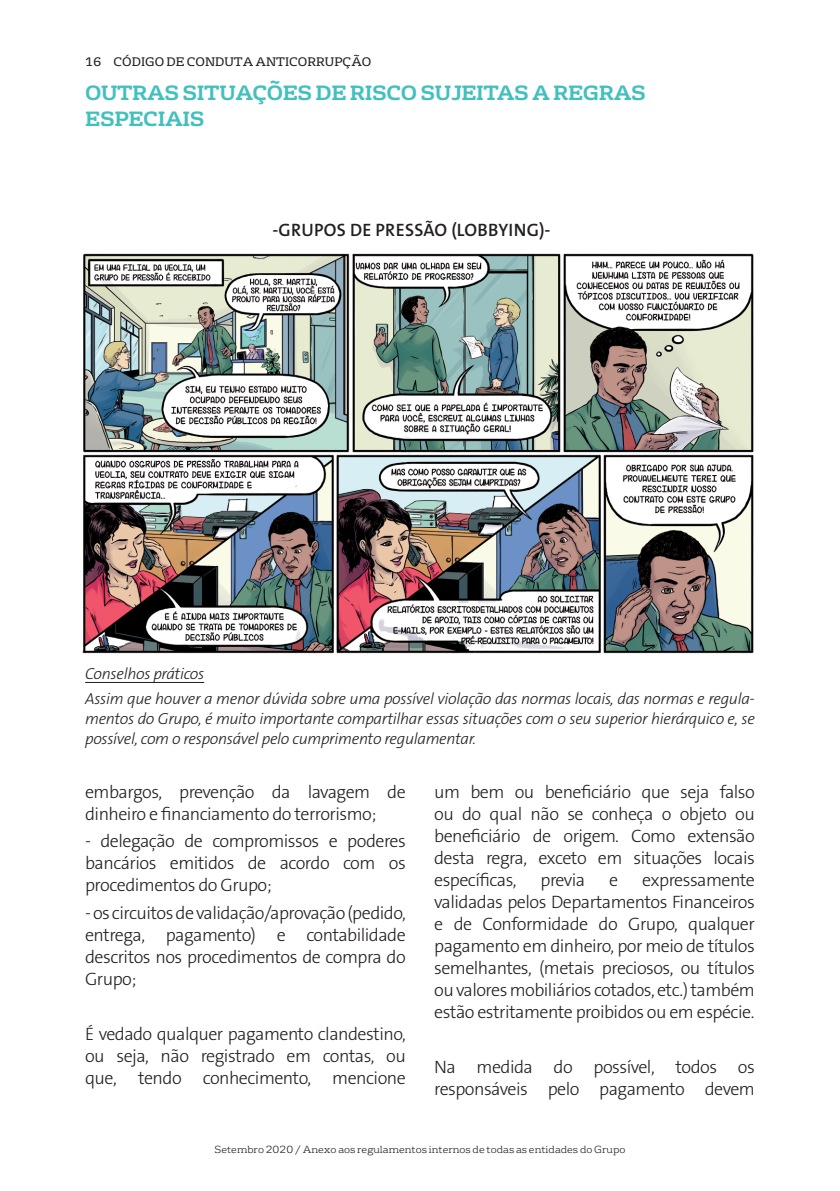
<style>
.page{position:relative;width:840px;height:1191px;background:#fff}
.page>*{position:absolute;margin:0;border:0;box-sizing:border-box;transform-origin:0 0}
.t1{font:700 20px/26px "FS Rufus";letter-spacing:-.02em;color:#42c0bd}
.t2{font:18px/22px "The Sans Veolia W3 Lig";letter-spacing:-.03em;color:#231f20;text-align:justify}
.t3{font:18px "The Sans Veolia W6 Se Bld";letter-spacing:.015em;color:#231f20}
.t4{font:16px/25.6px "The Sans Veolia W3 Lig It";letter-spacing:-.02em;color:#231f20}
.t5{font:12px "FS Rufus";color:#231f20}
.t6{font:300 10px "FS Rufus";color:#231f20}
</style>
<div class="page">
<img style="left:82px;top:253px;width:672px;height:401px">
<hr style="left:85px;top:682px;width:119px;height:1px;background:#231f20">
<p class="t5" style="left:85px;top:52px;width:287px">16 CÓDIGO DE CONDUTA ANTICORRUPÇÃO</p>
<p class="t1" style="left:85px;top:80px;width:561px">OUTRAS SITUAÇÕES DE RISCO SUJEITAS A REGRAS<br>ESPECIAIS</p>
<p class="t3" style="left:272px;top:218px;width:279px">-GRUPOS DE PRESSÃO (LOBBYING)-</p>
<p class="t4" style="left:85px;top:661px;width:670px">Conselhos práticos<br>Assim que houver a menor dúvida sobre uma possível violação das normas locais, das normas e regula-</p>
<p class="t4" style="left:85px;top:709px;width:671px;line-height:20px">mentos do Grupo, é muito importante compartilhar essas situações com o seu superior hierárquico e, se possível, com o responsável pelo cumprimento regulamentar.</p>
<p class="t2" style="left:85px;top:780px;width:322px">embargos, prevenção da lavagem de dinheiro e financiamento do terrorismo;</p>
<p class="t2" style="left:85px;top:830px;width:322px">- delegação de compromissos e poderes bancários emitidos de acordo com os procedimentos do Grupo;</p>
<p class="t2" style="left:85px;top:902px;width:322px">- os circuitos de validação/aprovação (pedido, entrega, pagamento) e contabilidade descritos nos procedimentos de compra do Grupo;</p>
<p class="t2" style="left:85px;top:1023px;width:322px">É vedado qualquer pagamento clandestino, ou seja, não registrado em contas, ou que, tendo conhecimento, mencione</p>
<p class="t2" style="left:434px;top:780px;width:322px">um bem ou beneficiário que seja falso ou do qual não se conheça o objeto ou beneficiário de origem. Como extensão desta regra, exceto em situações locais específicas,</p>
<p class="t2" style="left:540px;top:868px;width:46px">previa</p>
<p class="t2" style="left:609px;top:868px;width:11px">e</p>
<p class="t2" style="left:434px;top:868px;width:322px;text-indent:208px">expressamente validadas pelos Departamentos Financeiros e de Conformidade do Grupo, qualquer pagamento em dinheiro, por meio de títulos semelhantes, (metais preciosos, ou títulos ou valores mobiliários cotados, etc.) também estão estritamente proibidos ou em espécie.</p>
<p class="t2" style="left:434px;top:1056px;width:322px">Na medida do possível, todos os responsáveis pelo pagamento devem</p>
<p class="t6" style="left:214px;top:1141px;width:412px">Setembro 2020 / Anexo aos regulamentos internos de todas as entidades do Grupo</p>
</div>
